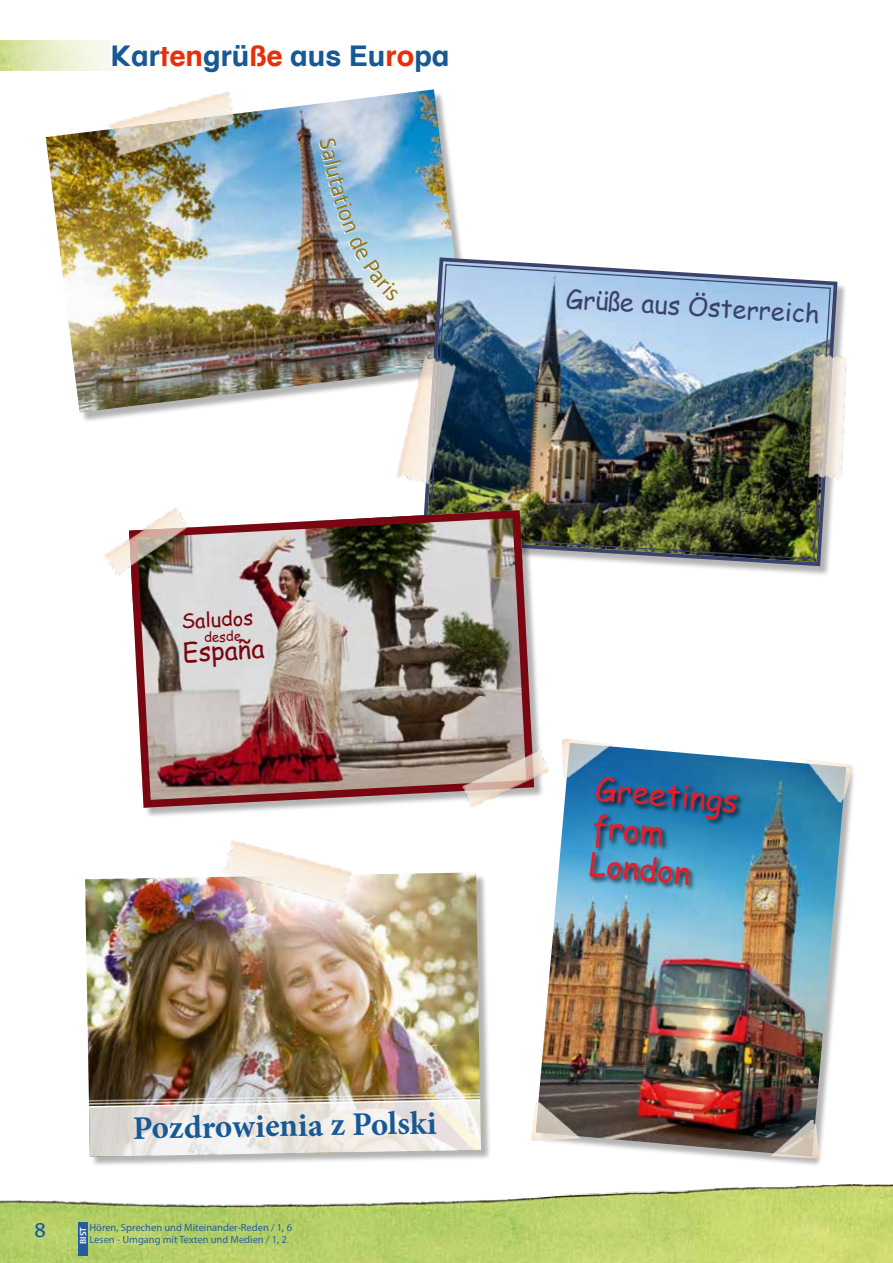
<style>
.page{position:relative;width:893px;height:1263px;background:#fff}
.page>*{position:absolute;margin:0;border:0;box-sizing:border-box;transform-origin:0 0}
.t1{font:700 33px "Minion Pro";color:#165995}
.t2{font:31.5px/37.8px "Comic Sans MSOE";color:#e51e2a}
.t3{font:28.5px "Schulbuch Nord OE Bold";color:#165995}
.t4{font:25.5px "Comic Sans MSOE";color:#3b436c}
.t5{font:25.5px "Comic Sans MSOE";color:#790610}
.t6{font:21px "Meta Book Expert";color:#165995}
.t7{font:19.95px "Comic Sans MSOE";color:#790610}
.t8{font:13.5px "Comic Sans MSOE";color:#790610}
.t9{font:10.5px/12.6px "Myriad Pro";color:#255d9c}
.t10{font:600 9px "Myriad Pro";color:#fff}
.s1{color:#e63009}
.s2{font-family:"Schulbuch Nord";font-weight:700;color:#e63009}
</style>
<div class="page">
<img style="left:0;top:1184px;width:880px;height:79px">
<img style="left:880px;top:1184px;width:13px;height:79px">
<div style="left:48px;top:91px;width:430px;height:332px;background:#000;opacity:.3"></div>
<img style="left:46px;top:89px;width:422px;height:323px">
<div style="left:424px;top:259px;width:424px;height:318px;background:#000;opacity:.3"></div>
<svg style="left:420px;top:255px;width:419px;height:313px"></svg>
<img style="left:428px;top:263px;width:404px;height:297px">
<div style="left:130px;top:511px;width:415px;height:307px;background:#000;opacity:.3"></div>
<img style="left:130px;top:506px;width:408px;height:306px">
<div style="left:538px;top:745px;width:319px;height:422px;background:#000;opacity:.3"></div>
<img style="left:536px;top:743px;width:310px;height:414px">
<div style="left:589px;top:776px;width:155px;height:116px;background:#000;opacity:.75"></div>
<div style="left:86px;top:874px;width:405px;height:293px;background:#000;opacity:.3"></div>
<img style="left:85px;top:872px;width:396px;height:285px">
<svg style="left:87px;top:1092px;width:395px;height:65px"></svg>
<img style="left:102px;top:89px;width:139px;height:73px">
<img style="left:104px;top:506px;width:85px;height:71px">
<img style="left:459px;top:746px;width:93px;height:63px">
<img style="left:531px;top:1102px;width:54px;height:39px">
<img style="left:765px;top:1120px;width:55px;height:38px">
<img style="left:562px;top:738px;width:54px;height:40px">
<img style="left:800px;top:758px;width:54px;height:45px">
<img style="left:217px;top:840px;width:139px;height:71px">
<img style="left:394px;top:350px;width:70px;height:140px">
<img style="left:800px;top:346px;width:48px;height:141px">
<div style="left:78px;top:1222px;width:10px;height:34px;background:#255d9c"></div>
<img style="left:319px;top:137px;width:80px;height:164px">
<h3 class="t3" style="left:111px;top:37px;width:340px">Kar<span class="s1">ten</span>grü<span class="s2">ß</span><span class="s1">e</span> aus Eu<span class="s1">ro</span>pa</h3>
<h3 class="t7" style="left:181px;top:606px;width:73px;rotate:-3deg">Saludos</h3>
<p class="t8" style="left:204px;top:628px;width:39px;rotate:-3deg">desde</p>
<h3 class="t5" style="left:182px;top:634px;width:83px;rotate:-3deg">España</h3>
<h3 class="t6" style="left:34px;top:1217px;width:14px">8</h3>
<h1 class="t1" style="left:133px;top:1105px;width:305px;rotate:-1deg">Pozdrowienia z Polski</h1>
<p class="t10" style="left:77px;top:1244px;width:18px;rotate:-90deg">BIST</p>
<p class="t9" style="left:89px;top:1221px;width:204px">Hören, Sprechen und Miteinander-Reden / 1, 6<br>Lesen - Umgang mit Texten und Medien / 1, 2</p>
<h3 class="t4" style="left:567px;top:281px;width:256px;rotate:3deg">Grüße aus Österreich</h3>
<h2 class="t2" style="left:597px;top:769px;width:144px;rotate:5deg">Greetings from<br>London</h2>
</div>
